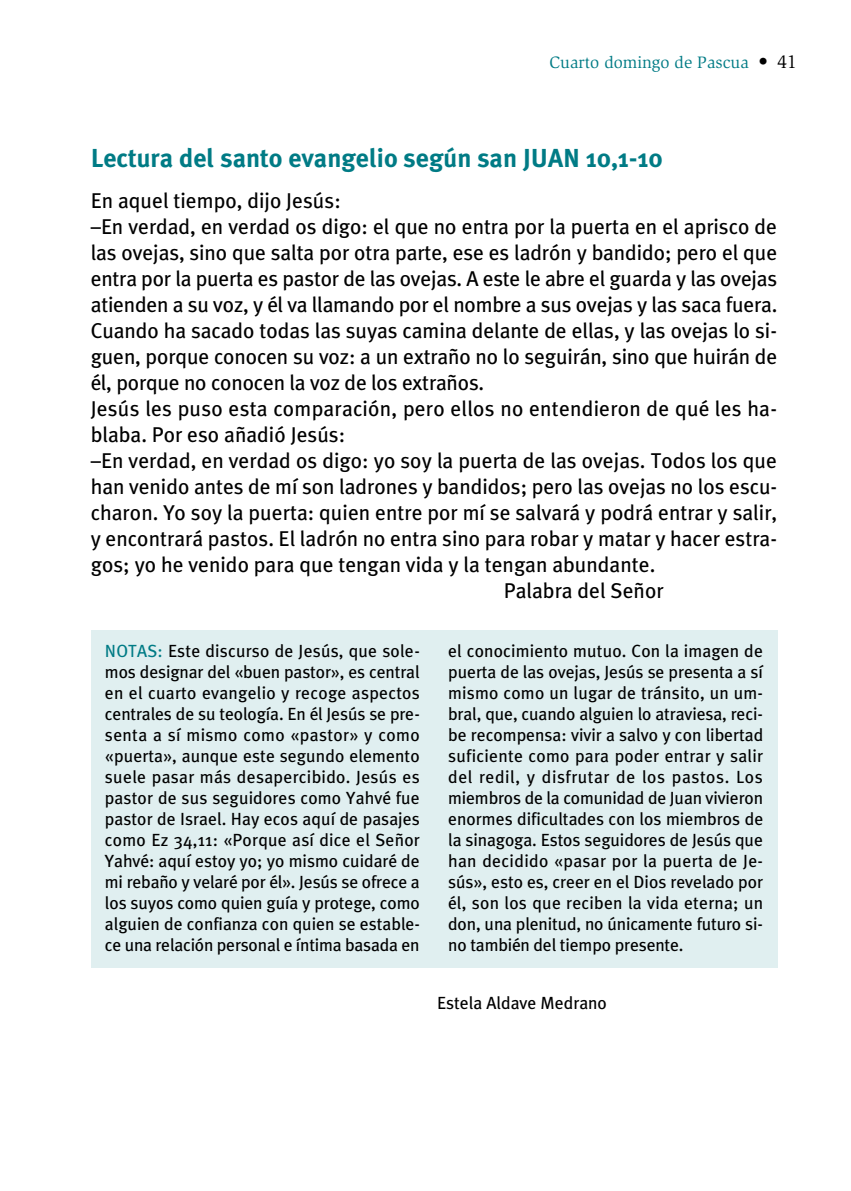
<style>
.page{position:relative;width:851px;height:1191px;background:#fff}
.page>*{position:absolute;margin:0;border:0;box-sizing:border-box;transform-origin:0 0}
.t1{font:700 26px "Meta Plus";color:#007b85}
.t2{font:21.4px "Meta Plus";color:#000}
.t3{font:17.6px/21px "Meta Plus";letter-spacing:-.01em;color:#000;text-align:justify}
.t4{font:17px "Slimbach";color:#007b85}
.s1{font-size:19px;color:#000}
.s2{color:#007b85}
</style>
<div class="page">
<div style="left:91px;top:630px;width:686px;height:337px;background:#e0eff0"></div>
<p class="t4" style="left:549px;top:52px;width:249px">Cuarto domingo de Pascua <span class="s1">• 41</span></p>
<h1 class="t1" style="left:91px;top:143px;width:573px">Lectura del santo evangelio según san JUAN 10,1-10</h1>
<p class="t2" style="left:91px;top:188px;width:251px">En aquel tiempo, dijo Jesús:</p>
<p class="t2" style="left:91px;top:214px;width:687px">–En verdad, en verdad os digo: el que no entra por la puerta en el aprisco de</p>
<p class="t2" style="left:91px;top:240px;width:688px">las ovejas, sino que salta por otra parte, ese es ladrón y bandido; pero el que</p>
<p class="t2" style="left:91px;top:266px;width:688px">entra por la puerta es pastor de las ovejas. A este le abre el guarda y las ovejas</p>
<p class="t2" style="left:91px;top:292px;width:688px">atienden a su voz, y él va llamando por el nombre a sus ovejas y las saca fuera.</p>
<p class="t2" style="left:91px;top:318px;width:687px">Cuando ha sacado todas las suyas camina delante de ellas, y las ovejas lo si-</p>
<p class="t2" style="left:91px;top:344px;width:688px">guen, porque conocen su voz: a un extraño no lo seguirán, sino que huirán de</p>
<p class="t2" style="left:91px;top:370px;width:395px">él, porque no conocen la voz de los extraños.</p>
<p class="t2" style="left:91px;top:396px;width:687px">Jesús les puso esta comparación, pero ellos no entendieron de qué les ha-</p>
<p class="t2" style="left:91px;top:422px;width:256px">blaba. Por eso añadió Jesús:</p>
<p class="t2" style="left:91px;top:448px;width:687px">–En verdad, en verdad os digo: yo soy la puerta de las ovejas. Todos los que</p>
<p class="t2" style="left:91px;top:474px;width:687px">han venido antes de mí son ladrones y bandidos; pero las ovejas no los escu-</p>
<p class="t2" style="left:91px;top:500px;width:688px">charon. Yo soy la puerta: quien entre por mí se salvará y podrá entrar y salir,</p>
<p class="t2" style="left:91px;top:526px;width:687px">y encontrará pastos. El ladrón no entra sino para robar y matar y hacer estra-</p>
<p class="t2" style="left:91px;top:552px;width:566px">gos; yo he venido para que tengan vida y la tengan abundante.</p>
<p class="t2" style="left:504px;top:578px;width:161px">Palabra del Señor</p>
<p class="t3" style="left:105px;top:640px;width:316px"><span class="s2">NOTAS:</span> Este discurso de Jesús, que sole&shy;mos designar del «buen pastor», es central en el cuarto evangelio y recoge aspectos centrales de su teología. En él Jesús se pre&shy;senta a sí mismo como «pastor» y como «puerta», aunque este segundo elemento suele pasar más desapercibido. Jesús es pastor de sus seguidores como Yahvé fue pastor de Israel. Hay ecos aquí de pasajes como Ez 34,11: «Porque así dice el Señor Yahvé: aquí estoy yo; yo mismo cuidaré de mi rebaño y velaré por él». Jesús se ofrece a los suyos como quien guía y protege, como alguien de confianza con quien se estable&shy;ce una relación personal e íntima basada en</p>
<p class="t3" style="left:448px;top:640px;width:316px">el conocimiento mutuo. Con la imagen de puerta de las ovejas, Jesús se presenta a sí mismo como un lugar de tránsito, un um&shy;bral, que, cuando alguien lo atraviesa, reci&shy;be recompensa: vivir a salvo y con libertad suficiente como para poder entrar y salir del redil, y disfrutar de los pastos. Los miembros de la comunidad de Juan vivieron enormes dificultades con los miembros de la sinagoga. Estos seguidores de Jesús que han decidido «pasar por la puerta de Je&shy;sús», esto es, creer en el Dios revelado por él, son los que reciben la vida eterna; un don, una plenitud, no únicamente futuro si&shy;no también del tiempo presente.</p>
<p class="t3" style="left:437px;top:991px;width:171px">Estela Aldave Medrano</p>
</div>
